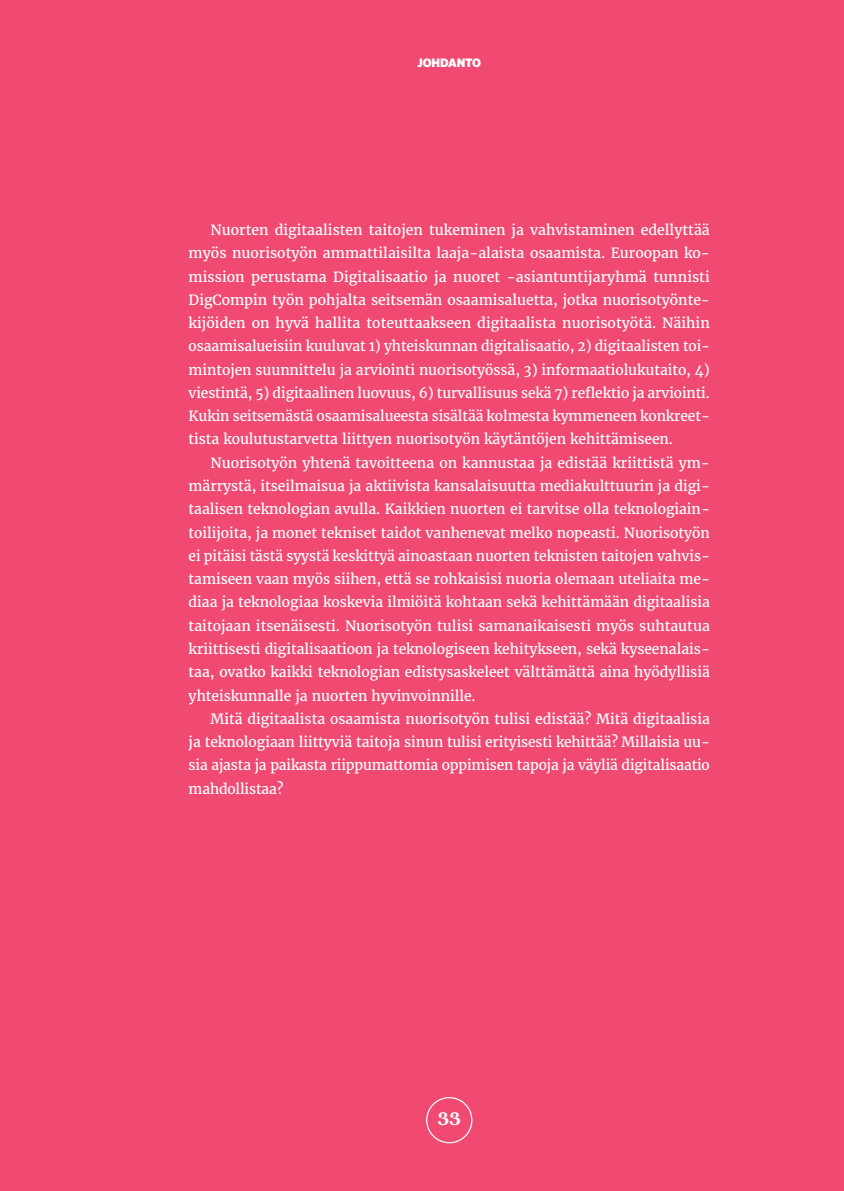
<style>
.page{position:relative;width:844px;height:1191px;background:#fff}
.page>*{position:absolute;margin:0;border:0;box-sizing:border-box;transform-origin:0 0}
.t1{font:700 20.12px "Argent CF";color:#fff}
.t2{font:14px/23.3px "Merriweather";letter-spacing:-.005em;color:#fff;text-align:justify}
.t3{font:900 12.25px "Whitney";letter-spacing:-.01em;color:#fff}
</style>
<div class="page">
<div style="left:0;top:0;width:843px;height:1191px;background:#f04a73"></div>
<div style="left:426px;top:1097px;width:46px;height:46px;border:1px solid #fff;border-radius:50%"></div>
<p class="t3" style="left:417px;top:56px;width:65px">JOHDANTO</p>
<p class="t2" style="left:189px;top:218px;width:522px;text-indent:22px">Nuorten digitaalisten taitojen tukeminen ja vahvistaminen edellyttää myös nuorisotyön ammattilaisilta laaja-alaista osaamista. Euroopan ko&shy;mission perustama Digitalisaatio ja nuoret -asiantuntijaryhmä tunnisti DigCompin työn pohjalta seitsemän osaamisaluetta, jotka nuorisotyönte&shy;kijöiden on hyvä hallita toteuttaakseen digitaalista nuorisotyötä. Näihin osaamisalueisiin kuuluvat 1) yhteiskunnan digitalisaatio, 2) digitaalisten toi&shy;mintojen suunnittelu ja arviointi nuorisotyössä, 3) informaatiolukutaito, 4) viestintä, 5) digitaalinen luovuus, 6) turvallisuus sekä 7) reflektio ja arviointi.<br>Kukin seitsemästä osaamisalueesta sisältää kolmesta kymmeneen konkreet&shy;tista koulutustarvetta liittyen nuorisotyön käytäntöjen kehittämiseen.</p>
<p class="t2" style="left:189px;top:451px;width:522px;text-indent:22px">Nuorisotyön yhtenä tavoitteena on kannustaa ja edistää kriittistä ym&shy;märrystä, itseilmaisua ja aktiivista kansalaisuutta mediakulttuurin ja digi&shy;taalisen teknologian avulla. Kaikkien nuorten ei tarvitse olla teknologiain&shy;toilijoita, ja monet tekniset taidot vanhenevat melko nopeasti. Nuorisotyön ei pitäisi tästä syystä keskittyä ainoastaan nuorten teknisten taitojen vahvis&shy;tamiseen vaan myös siihen, että se rohkaisisi nuoria olemaan uteliaita me&shy;diaa ja teknologiaa koskevia ilmiöitä kohtaan sekä kehittämään digitaalisia taitojaan itsenäisesti. Nuorisotyön tulisi samanaikaisesti myös suhtautua kriittisesti digitalisaatioon ja teknologiseen kehitykseen, sekä kyseenalais&shy;taa, ovatko kaikki teknologian edistysaskeleet välttämättä aina hyödyllisiä yhteiskunnalle ja nuorten hyvinvoinnille.</p>
<p class="t2" style="left:189px;top:707px;width:522px;text-indent:22px">Mitä digitaalista osaamista nuorisotyön tulisi edistää? Mitä digitaalisia ja teknologiaan liittyviä taitoja sinun tulisi erityisesti kehittää? Millaisia uu&shy;sia ajasta ja paikasta riippumattomia oppimisen tapoja ja väyliä digitalisaatio mahdollistaa?</p>
<h1 class="t1" style="left:437px;top:1108px;width:25px">33</h1>
</div>
